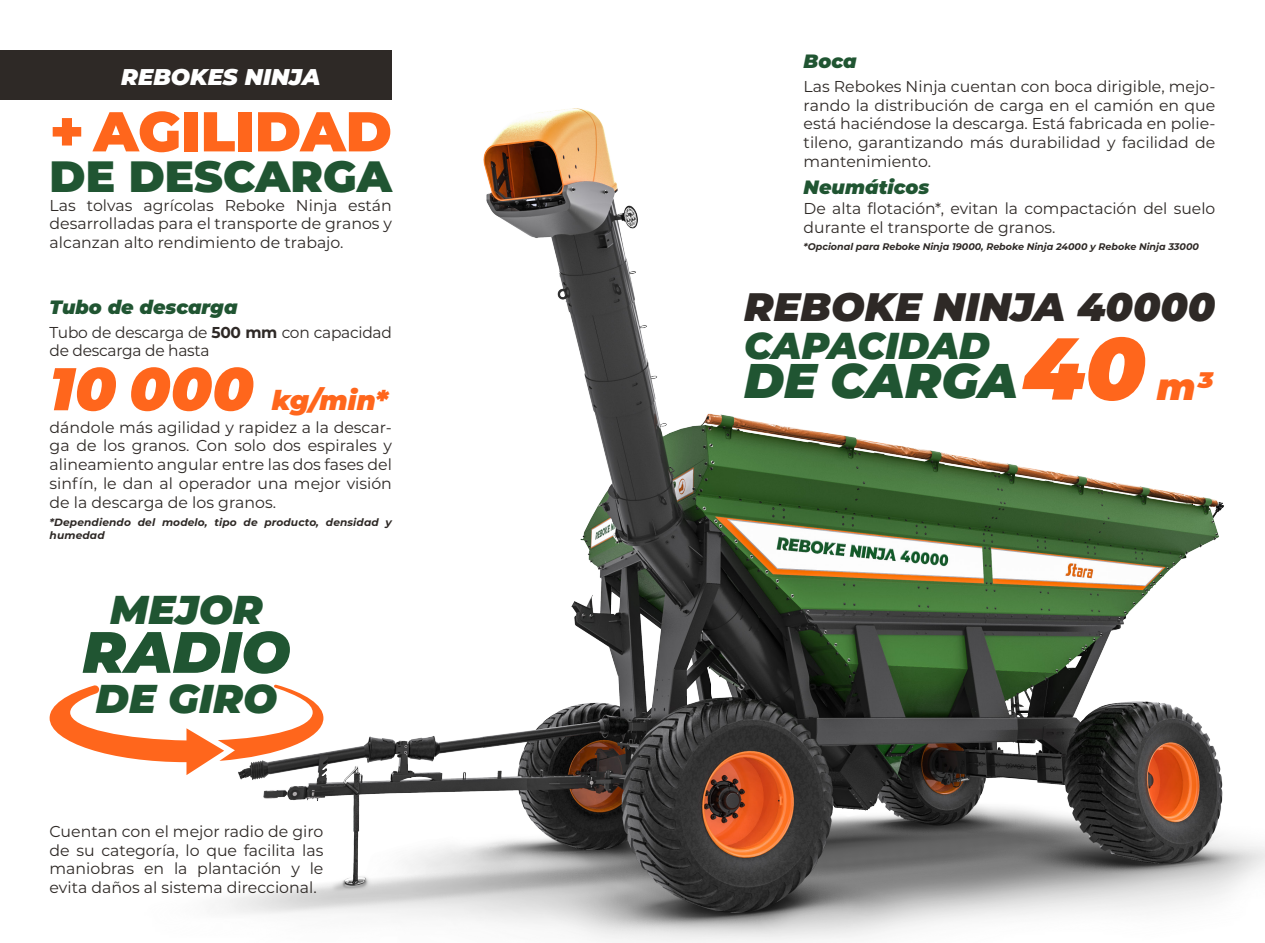
<style>
.page{position:relative;width:1265px;height:943px;background:#fff}
.page>*{position:absolute;margin:0;border:0;box-sizing:border-box;transform-origin:0 0}
.t1{font:italic 900 87.5px "Montserrat";color:#ff661c}
.t2{font:italic 900 58.27px "Montserrat";color:#205532}
.t3{font:900 56px "Montserrat";color:#ff661c}
.t4{font:italic 900 48.65px "Montserrat";color:#205532}
.t5{font:900 43.75px "Montserrat";color:#205532}
.t6{font:italic 900 40.25px "Montserrat";color:#205532}
.t7{font:italic 900 39.73px "Montserrat";color:#2e2926}
.t8{font:italic 900 37.45px "Montserrat";letter-spacing:-.005em;color:#205532}
.t9{font:italic 900 37.45px "Montserrat";color:#ff661c}
.t10{font:italic 900 27.12px "Montserrat";color:#ff661c}
.t11{font:italic 900 22.75px "Montserrat";color:#fff}
.t12{font:italic 900 19.25px "Montserrat";color:#205532}
.t13{font:15.75px/18.9px "Montserrat";color:#2e2926;text-align:justify}
.t14{font:italic 700 10.5px/12.6px "Montserrat";letter-spacing:.01em;color:#2e2926}
.t15{font:italic 700 9.62px "Montserrat";color:#2e2926}
.s1{font-weight:700}
.s2{font-size:60.2px}
</style>
<div class="page">
<img style="left:98px;top:99px;width:1167px;height:843px">
<div style="left:0;top:50px;width:392px;height:49px;background:#2e2926"></div>
<svg style="left:50px;top:684px;width:273px;height:91px"></svg>
<p class="t11" style="left:121px;top:59px;width:201px">REBOKES NINJA</p>
<p class="t3" style="left:50px;top:89px;width:344px">+ AGILIDAD</p>
<p class="t5" style="left:50px;top:143px;width:344px">DE DESCARGA</p>
<p class="t13" style="left:50px;top:195px;width:344px">Las tolvas agrícolas Reboke Ninja están desarrolladas para el transporte de granos y alcanzan alto rendimiento de trabajo.</p>
<p class="t12" style="left:50px;top:293px;width:189px">Tubo de descarga</p>
<p class="t13" style="left:50px;top:322px;width:344px">Tubo de descarga de <span class="s1">500 mm</span> con capacidad de descarga de hasta</p>
<p class="t10" style="left:50px;top:380px;width:340px"><span class="s2">10 000</span> kg/min*</p>
<p class="t13" style="left:50px;top:417px;width:344px">dándole más agilidad y rapidez a la descar&shy;ga de los granos. Con solo dos espirales y alineamiento angular entre las dos fases del sinfín, le dan al operador una mejor visión de la descarga de los granos.</p>
<p class="t14" style="left:50px;top:515px;width:344px">*Dependiendo del modelo, tipo de producto, densidad y humedad</p>
<p class="t6" style="left:110px;top:579px;width:154px">MEJOR</p>
<p class="t2" style="left:82px;top:608px;width:210px">RADIO</p>
<p class="t6" style="left:96px;top:668px;width:183px">DE GIRO</p>
<p class="t13" style="left:50px;top:821px;width:275px">Cuentan con el mejor radio de giro de su categoría, lo que facilita las maniobras en la plantación y le evita daños al sistema direccional.</p>
<p class="t12" style="left:804px;top:47px;width:55px">Boca</p>
<p class="t13" style="left:804px;top:76px;width:413px">Las Rebokes Ninja cuentan con boca dirigible, mejo&shy;rando la distribución de carga en el camión en que está haciéndose la descarga. Está fabricada en polie&shy;tileno, garantizando más durabilidad y facilidad de mantenimiento.</p>
<p class="t13" style="left:804px;top:198px;width:413px">De alta flotación*, evitan la compactación del suelo durante el transporte de granos.</p>
<p class="t12" style="left:804px;top:173px;width:127px">Neumáticos</p>
<p class="t15" style="left:804px;top:240px;width:397px">*Opcional para Reboke Ninja 19000, Reboke Ninja 24000 y Reboke Ninja 33000</p>
<p class="t7" style="left:744px;top:277px;width:473px">REBOKE NINJA 40000</p>
<p class="t8" style="left:744px;top:317px;width:247px">CAPACIDAD</p>
<p class="t4" style="left:744px;top:344px;width:275px">DE CARGA</p>
<p class="t1" style="left:1023px;top:302px;width:124px">40</p>
<p class="t9" style="left:1157px;top:358px;width:56px">m³</p>
</div>
